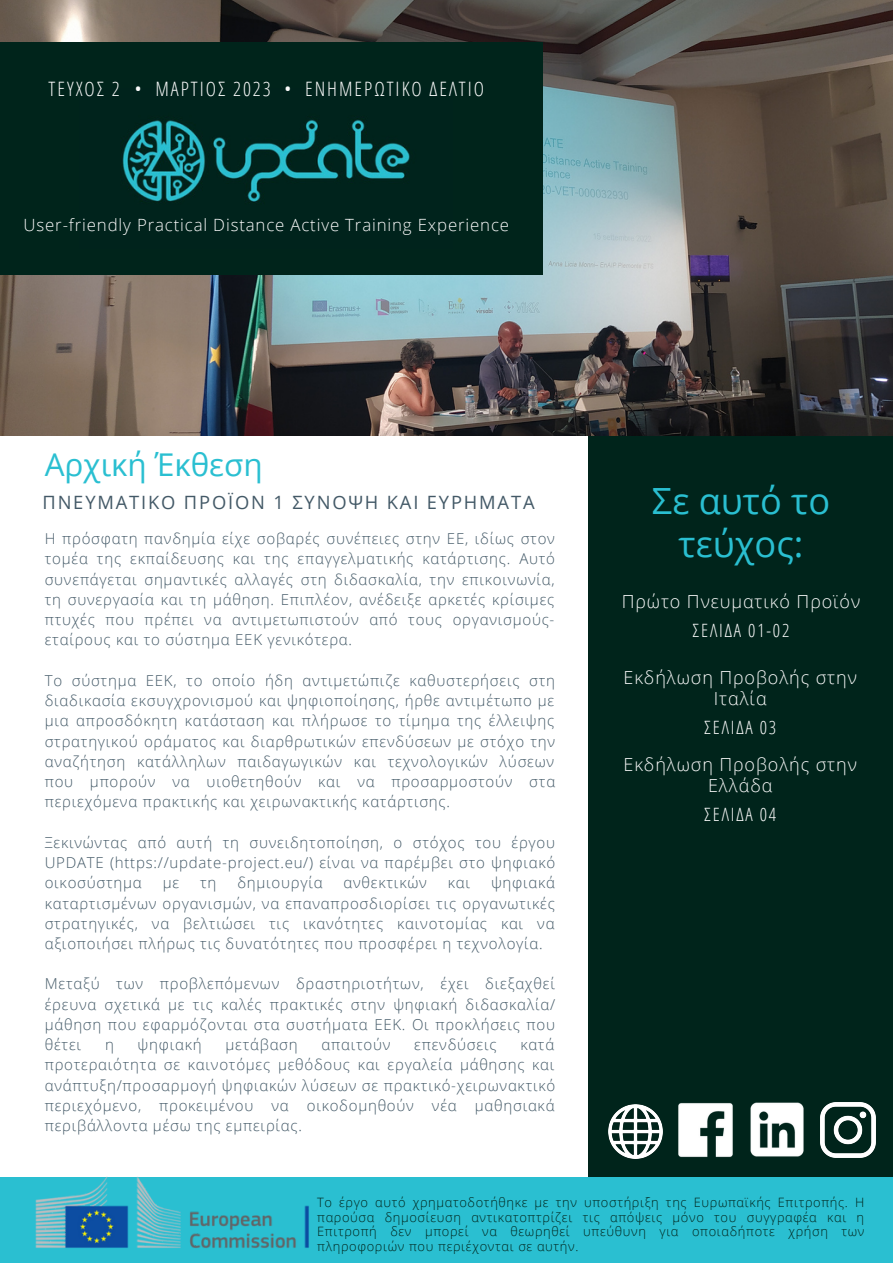
<style>
.page{position:relative;width:893px;height:1264px;background:#fff}
.page>*{position:absolute;margin:0;border:0;box-sizing:border-box;transform-origin:0 0}
.t1{font:36.15px/42.8px "Open Sans";color:#2abfd1;text-align:center}
.t2{font:31.35px "Open Sans";color:#2abfd1}
.t3{font:300 19.8px "Open Sans Condensed";letter-spacing:.1em;color:#fafafa}
.t4{font:18.3px "Open Sans";letter-spacing:.1em;color:#435967}
.t5{font:300 18.3px "Open Sans Condensed";letter-spacing:.1em;color:#fafafa}
.t6{font:300 18px/21.3px "Open Sans";letter-spacing:.05em;color:#fafafa;text-align:center}
.t7{font:300 16.8px "Open Sans";letter-spacing:.05em;color:#fafafa}
.t8{font:300 15px/20.2px "Open Sans";letter-spacing:.05em;color:#435967;text-align:justify}
.t9{font:300 12.9px/14.5px "Open Sans";letter-spacing:.05em;color:#00241b;text-align:justify}
</style>
<div class="page">
<div style="left:588px;top:364px;width:304px;height:898px;background:#00241b"></div>
<img style="left:0;top:0;width:892px;height:435px">
<div style="left:0;top:42px;width:543px;height:232px;background:#00241b"></div>
<div style="left:0;top:1176px;width:892px;height:86px;background:#2abfd1"></div>
<img style="left:122px;top:120px;width:288px;height:82px">
<img style="left:34px;top:1176px;width:277px;height:72px">
<img style="left:678px;top:1103px;width:55px;height:54px">
<img style="left:750px;top:1102px;width:54px;height:55px">
<img style="left:820px;top:1102px;width:56px;height:56px">
<img style="left:609px;top:1104px;width:54px;height:54px">
<p class="t3" style="left:49px;top:75px;width:437px">ΤΕΥΧΟΣ 2 • ΜΑΡΤΙΟΣ 2023 • ΕΝΗΜΕΡΩΤΙΚΟ ΔΕΛΤΙΟ</p>
<p class="t7" style="left:24px;top:213px;width:487px">User-friendly Practical Distance Active Training Experience</p>
<p class="t2" style="left:45px;top:442px;width:219px">Αρχική Έκθεση</p>
<p class="t4" style="left:42px;top:489px;width:493px">ΠΝΕΥΜΑΤΙΚΟ ΠΡΟΪΟΝ 1 ΣΥΝΟΨΗ ΚΑΙ ΕΥΡΗΜΑΤΑ</p>
<p class="t8" style="left:45px;top:528px;width:512px">Η πρόσφατη πανδημία είχε σοβαρές συνέπειες στην ΕΕ, ιδίως στον τομέα της εκπαίδευσης και της επαγγελματικής κατάρτισης. Αυτό συνεπάγεται σημαντικές αλλαγές στη διδασκαλία, την επικοινωνία, τη συνεργασία και τη μάθηση. Επιπλέον, ανέδειξε αρκετές κρίσιμες πτυχές που πρέπει να αντιμετωπιστούν από τους οργανισμούς&shy;εταίρους και το σύστημα ΕΕΚ γενικότερα.</p>
<p class="t8" style="left:45px;top:670px;width:512px">Το σύστημα ΕΕΚ, το οποίο ήδη αντιμετώπιζε καθυστερήσεις στη διαδικασία εκσυγχρονισμού και ψηφιοποίησης, ήρθε αντιμέτωπο με μια απροσδόκητη κατάσταση και πλήρωσε το τίμημα της έλλειψης στρατηγικού οράματος και διαρθρωτικών επενδύσεων με στόχο την αναζήτηση κατάλληλων παιδαγωγικών και τεχνολογικών λύσεων που μπορούν να υιοθετηθούν και να προσαρμοστούν στα περιεχόμενα πρακτικής και χειρωνακτικής κατάρτισης.</p>
<p class="t8" style="left:45px;top:831px;width:512px">Ξεκινώντας από αυτή τη συνειδητοποίηση, ο στόχος του έργου UPDATE (https://update-project.eu/) είναι να παρέμβει στο ψηφιακό οικοσύστημα</p>
<p class="t8" style="left:45px;top:872px;width:512px;text-indent:446px">ψηφιακά καταρτισμένων οργανισμών, να επαναπροσδιορίσει τις οργανωτικές στρατηγικές, να βελτιώσει τις ικανότητες καινοτομίας και να αξιοποιήσει πλήρως τις δυνατότητες που προσφέρει η τεχνολογία.</p>
<p class="t8" style="left:45px;top:973px;width:512px">Μεταξύ των προβλεπόμενων δραστηριοτήτων, έχει διεξαχθεί έρευνα σχετικά με τις καλές πρακτικές στην ψηφιακή διδασκαλία/ μάθηση που εφαρμόζονται στα συστήματα ΕΕΚ. Οι προκλήσεις που θέτει</p>
<p class="t8" style="left:163px;top:872px;width:18px">με</p>
<p class="t8" style="left:200px;top:872px;width:18px">τη</p>
<p class="t8" style="left:237px;top:872px;width:87px">δημιουργία</p>
<p class="t8" style="left:343px;top:872px;width:85px">ανθεκτικών</p>
<p class="t8" style="left:448px;top:872px;width:24px">και</p>
<p class="t8" style="left:45px;top:1034px;width:512px;text-indent:475px">κατά προτεραιότητα σε καινοτόμες μεθόδους και εργαλεία μάθησης και ανάπτυξη/προσαρμογή ψηφιακών λύσεων σε πρακτικό-χειρωνακτικό περιεχόμενο, προκειμένου να οικοδομηθούν νέα μαθησιακά περιβάλλοντα μέσω της εμπειρίας.</p>
<p class="t8" style="left:105px;top:1034px;width:10px">η</p>
<p class="t8" style="left:138px;top:1034px;width:65px">ψηφιακή</p>
<p class="t8" style="left:225px;top:1034px;width:74px">μετάβαση</p>
<p class="t8" style="left:321px;top:1034px;width:70px">απαιτούν</p>
<p class="t8" style="left:414px;top:1034px;width:84px">επενδύσεις</p>
<p class="t1" style="left:652px;top:478px;width:180px">Σε αυτό το τεύχος:</p>
<p class="t6" style="left:621px;top:590px;width:240px">Πρώτο Πνευματικό Προϊόν</p>
<p class="t5" style="left:692px;top:617px;width:98px">ΣΕΛΙΔΑ 01-02</p>
<p class="t6" style="left:623px;top:666px;width:235px">Εκδήλωση Προβολής στην<br>Ιταλία</p>
<p class="t5" style="left:704px;top:714px;width:74px">ΣΕΛΙΔΑ 03</p>
<p class="t6" style="left:623px;top:753px;width:235px">Εκδήλωση Προβολής στην<br>Ελλάδα</p>
<p class="t5" style="left:704px;top:801px;width:74px">ΣΕΛΙΔΑ 04</p>
<p class="t9" style="left:317px;top:1194px;width:549px">Το έργο αυτό χρηματοδοτήθηκε με την υποστήριξη της Ευρωπαϊκής Επιτροπής. Η παρούσα δημοσίευση αντικατοπτρίζει τις απόψεις μόνο του συγγραφέα και η Επιτροπή δεν μπορεί να θεωρηθεί υπεύθυνη για οποιαδήποτε χρήση των πληροφοριών που περιέχονται σε αυτήν.</p>
</div>
